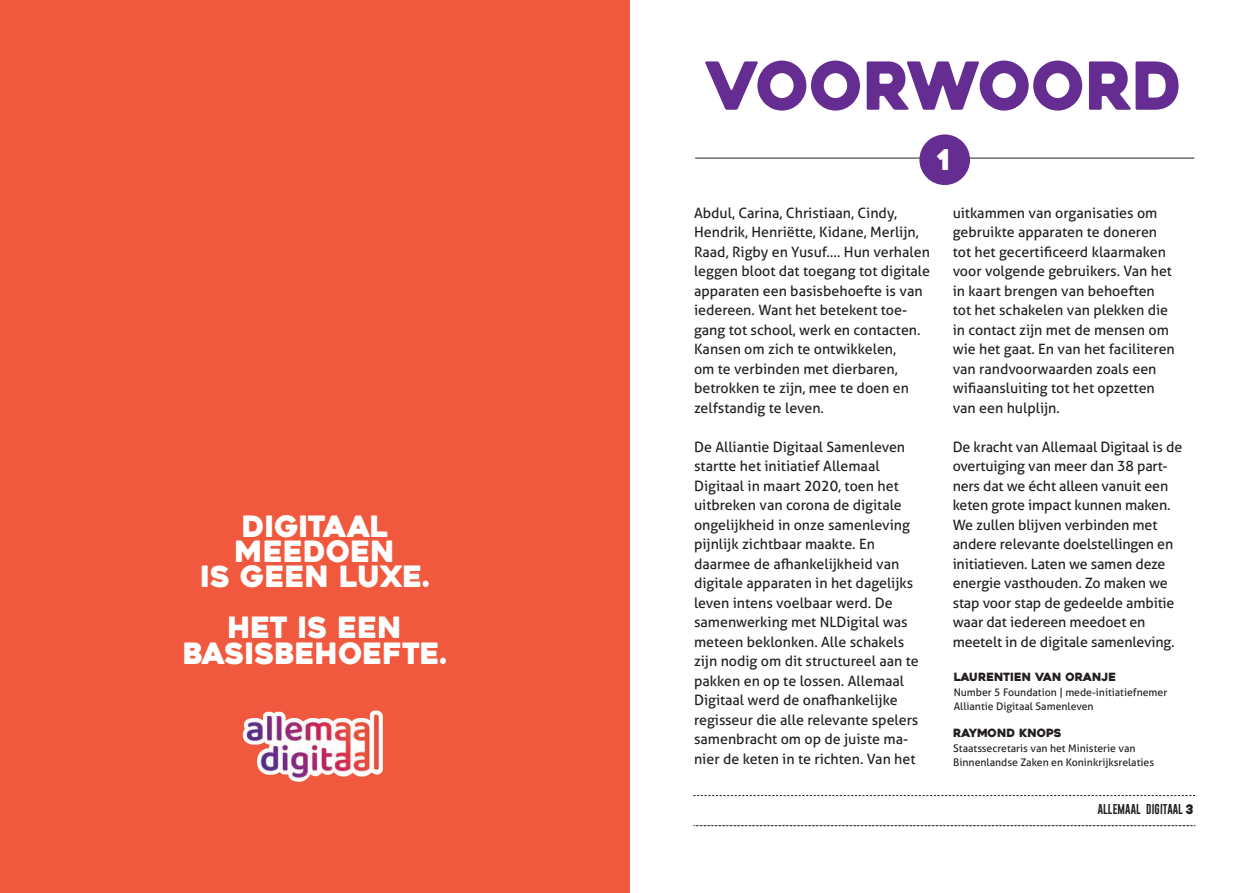
<style>
.page{position:relative;width:1259px;height:893px;background:#fff}
.page>*{position:absolute;margin:0;border:0;box-sizing:border-box;transform-origin:0 0}
.t1{font:66px "Heavitas";color:#652d91}
.t2{font:29.25px "Heavitas";color:#fff}
.t3{font:28.5px "Heavitas";color:#fff}
.t4{font:14.25px/19.5px "Aller Typo";color:#231f20}
.t5{font:11.25px "Heavitas";color:#231f20}
.t6{font:10.5px "Aller Typo";color:#231f20}
.t7{font:10.35px "Gobold";letter-spacing:.01em;color:#231f20}
.s1{font-family:"Heavitas";font-size:13.05px}
</style>
<div class="page">
<svg style="left:693px;top:825px;width:502px;height:1px"></svg>
<svg style="left:693px;top:795px;width:502px;height:1px"></svg>
<hr style="left:695px;top:158px;width:499px;height:1px;background:#231f20">
<div style="left:919px;top:134px;width:51px;height:51px;background:#652d91;border-radius:50%"></div>
<div style="left:0;top:0;width:629px;height:893px;background:#f0593e"></div>
<img style="left:242px;top:710px;width:141px;height:72px">
<p class="t2" style="left:242px;top:508px;width:148px">DIGITAAL</p>
<p class="t2" style="left:234px;top:533px;width:162px">MEEDOEN</p>
<p class="t2" style="left:200px;top:559px;width:231px">IS GEEN LUXE.</p>
<p class="t2" style="left:227px;top:610px;width:176px">HET IS EEN</p>
<p class="t2" style="left:183px;top:635px;width:265px">BASISBEHOEFTE.</p>
<p class="t1" style="left:705px;top:45px;width:479px">VOORWOORD</p>
<p class="t3" style="left:937px;top:142px;width:14px">1</p>
<p class="t4" style="left:694px;top:203px;width:226px">Abdul, Carina, Christiaan, Cindy,<br>Hendrik, Henriëtte, Kidane, Merlijn,</p>
<p class="t4" style="left:694px;top:242px;width:237px">Raad, Rigby en Yusuf…. Hun verhalen leggen bloot dat toegang tot digitale apparaten een basisbehoefte is van iedereen. Want het betekent toe&shy;gang tot school, werk en contacten.<br>Kansen om zich te ontwikkelen,<br>om te verbinden met dierbaren, betrokken te zijn, mee te doen en zelfstandig te leven.</p>
<p class="t4" style="left:694px;top:437px;width:226px">De Alliantie Digitaal Samenleven startte het initiatief Allemaal Digitaal in maart 2020, toen het uitbreken van corona de digitale ongelijkheid in onze samenleving pijnlijk zichtbaar maakte. En daarmee de afhankelijkheid van digitale apparaten in het dagelijks leven intens voelbaar werd. De samenwerking met NLDigital was meteen beklonken. Alle schakels zijn nodig om dit structureel aan te pakken en op te lossen. Allemaal Digitaal werd de onafhankelijke regisseur die alle relevante spelers samenbracht om op de juiste ma&shy;nier de keten in te richten. Van het</p>
<p class="t4" style="left:952px;top:203px;width:224px">uitkammen van organisaties om gebruikte apparaten te doneren tot het gecertificeerd klaarmaken voor volgende gebruikers. Van het in kaart brengen van behoeften tot het schakelen van plekken die in contact zijn met de mensen om wie het gaat. En van het faciliteren van randvoorwaarden zoals een wifiaansluiting tot het opzetten</p>
<p class="t4" style="left:952px;top:398px;width:109px">van een hulplijn.</p>
<p class="t4" style="left:952px;top:437px;width:231px">De kracht van Allemaal Digitaal is de overtuiging van meer dan 38 part&shy;ners dat we écht alleen vanuit een keten grote impact kunnen maken.<br>We zullen blijven verbinden met andere relevante doelstellingen en initiatieven. Laten we samen deze energie vasthouden. Zo maken we stap voor stap de gedeelde ambitie waar dat iedereen meedoet en meetelt in de digitale samenleving.</p>
<p class="t5" style="left:953px;top:670px;width:164px">LAURENTIEN VAN ORANJE</p>
<p class="t6" style="left:953px;top:686px;width:215px">Number 5 Foundation | mede-initiatiefnemer</p>
<p class="t6" style="left:953px;top:700px;width:141px">Alliantie Digitaal Samenleven</p>
<p class="t5" style="left:953px;top:726px;width:110px">RAYMOND KNOPS</p>
<p class="t6" style="left:953px;top:742px;width:184px">Staatssecretaris van het Ministerie van</p>
<p class="t6" style="left:953px;top:755px;width:202px">Binnenlandse Zaken en Koninkrijksrelaties</p>
<p class="t7" style="left:1097px;top:802px;width:97px">ALLEMAAL DIGITAAL <span class="s1">3</span></p>
</div>
